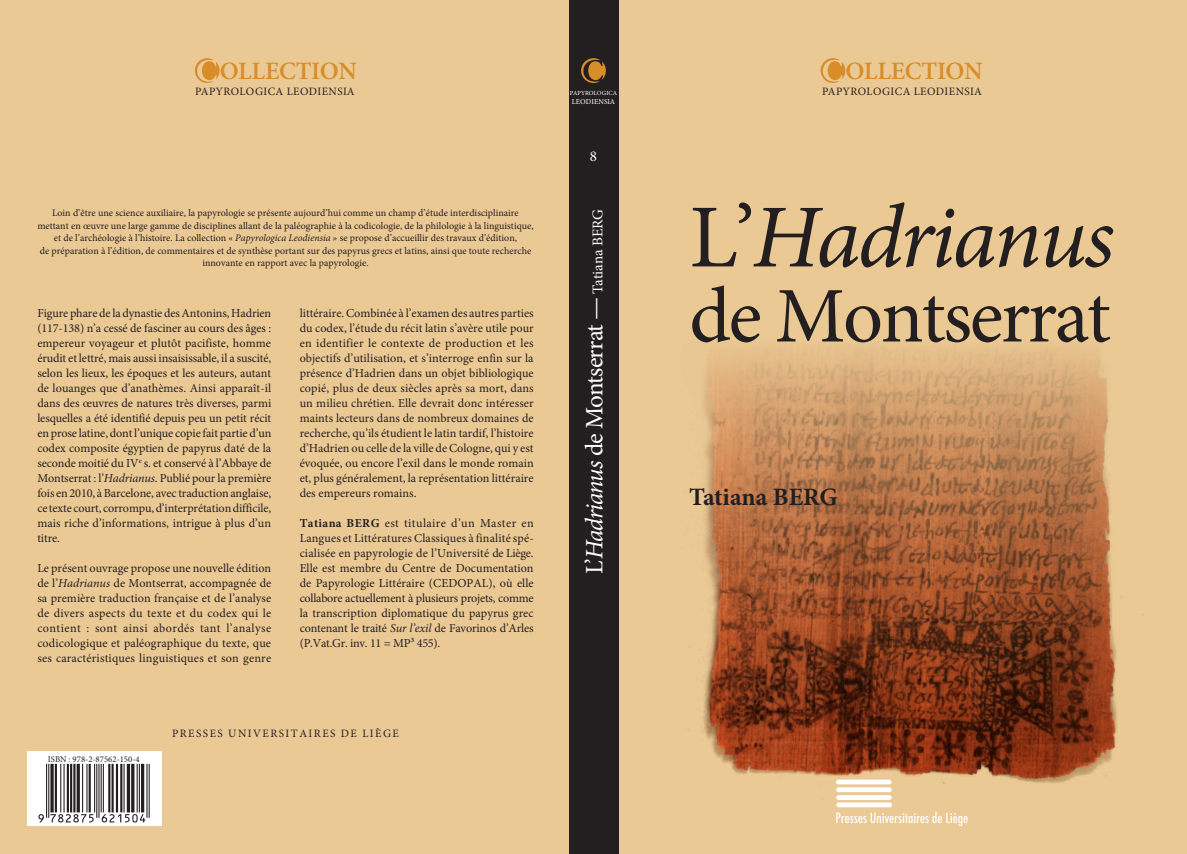
<style>
.page{position:relative;width:1187px;height:854px;background:#fff}
.page>*{position:absolute;margin:0;border:0;box-sizing:border-box;transform-origin:0 0}
.t1{font:italic 90px "Minion Pro";letter-spacing:-.03em;color:#231f20}
.t2{font:78.75px "Minion Pro";color:#231f20}
.t3{font:25px "Minion Pro";color:#fff}
.t4{font:600 25px "Minion Pro";letter-spacing:-.01em;color:#d98d28}
.t5{font:700 25px "Minion Pro";letter-spacing:-.005em;color:#231f20}
.t6{font:15px "Minion Pro";color:#fff}
.t7{font:12.25px/15px "Minion Pro";color:#231f20;text-align:justify}
.t8{font:11.25px "Minion Pro";letter-spacing:.04em;color:#231f20}
.t9{font:11.25px "Minion Pro";letter-spacing:.13em;color:#231f20}
.t10{font:10px/12.5px "Minion Pro";color:#231f20;text-align:center}
.t11{font:8.75px "Minion Pro";color:#231f20}
.t12{font:7.5px "Minion Pro";letter-spacing:.01em;color:#fff}
.t13{font:6.25px "Minion Pro";letter-spacing:.01em;color:#fff}
.s1{font-style:italic}
.s2{font-weight:700}
.s3{font-size:15px}
.s4{font-style:normal}
</style>
<div class="page">
<div style="left:0;top:0;width:568px;height:853px;background:#ebc994"></div>
<div style="left:27px;top:751px;width:134px;height:74px;background:#fff"></div>
<svg style="left:39px;top:763px;width:111px;height:60px"></svg>
<hr style="left:149px;top:763px;width:1px;height:54px;background:#231f20">
<hr style="left:146px;top:763px;width:1px;height:54px;background:#231f20">
<hr style="left:141px;top:763px;width:3px;height:49px;background:#231f20">
<hr style="left:139px;top:763px;width:1px;height:49px;background:#231f20">
<hr style="left:137px;top:763px;width:1px;height:49px;background:#231f20">
<hr style="left:131px;top:763px;width:3px;height:49px;background:#231f20">
<hr style="left:127px;top:763px;width:3px;height:49px;background:#231f20">
<hr style="left:123px;top:763px;width:2px;height:49px;background:#231f20">
<hr style="left:120px;top:763px;width:2px;height:49px;background:#231f20">
<hr style="left:116px;top:763px;width:2px;height:49px;background:#231f20">
<hr style="left:111px;top:763px;width:3px;height:49px;background:#231f20">
<hr style="left:108px;top:763px;width:2px;height:49px;background:#231f20">
<hr style="left:103px;top:763px;width:1px;height:49px;background:#231f20">
<hr style="left:101px;top:763px;width:1px;height:49px;background:#231f20">
<hr style="left:98px;top:763px;width:1px;height:54px;background:#231f20">
<hr style="left:96px;top:763px;width:1px;height:54px;background:#231f20">
<hr style="left:94px;top:763px;width:1px;height:49px;background:#231f20">
<hr style="left:89px;top:763px;width:2px;height:49px;background:#231f20">
<hr style="left:86px;top:763px;width:1px;height:49px;background:#231f20">
<hr style="left:82px;top:763px;width:1px;height:49px;background:#231f20">
<hr style="left:77px;top:763px;width:3px;height:49px;background:#231f20">
<hr style="left:73px;top:763px;width:2px;height:49px;background:#231f20">
<hr style="left:70px;top:763px;width:2px;height:49px;background:#231f20">
<hr style="left:67px;top:763px;width:2px;height:49px;background:#231f20">
<hr style="left:63px;top:763px;width:2px;height:49px;background:#231f20">
<hr style="left:60px;top:763px;width:1px;height:49px;background:#231f20">
<hr style="left:55px;top:763px;width:2px;height:49px;background:#231f20">
<svg style="left:50px;top:763px;width:4px;height:49px"></svg>
<hr style="left:48px;top:763px;width:1px;height:54px;background:#231f20">
<hr style="left:46px;top:763px;width:1px;height:54px;background:#231f20">
<svg style="left:38px;top:813px;width:107px;height:9px"></svg>
<div style="left:618px;top:0;width:568px;height:853px;background:#ebc994"></div>
<img style="left:688px;top:349px;width:455px;height:470px">
<div style="left:568px;top:0;width:50px;height:853px;background:#231f20"></div>
<svg style="left:581px;top:58px;width:25px;height:25px"></svg>
<svg style="left:820px;top:58px;width:25px;height:25px"></svg>
<svg style="left:195px;top:58px;width:25px;height:25px"></svg>
<div style="left:836px;top:802px;width:56px;height:5px;background:#fff;border-radius:2px"></div>
<svg style="left:836px;top:794px;width:55px;height:5px"></svg>
<svg style="left:836px;top:787px;width:55px;height:4px"></svg>
<div style="left:836px;top:779px;width:55px;height:5px;background:#fff;border-radius:2px"></div>
<svg style="left:836px;top:811px;width:131px;height:14px"></svg>
<h3 class="t4" style="left:220px;top:54px;width:139px">OLLECTION</h3>
<h3 class="t4" style="left:845px;top:54px;width:139px">OLLECTION</h3>
<p class="t8" style="left:195px;top:84px;width:161px">Papyrologica Leodiensia</p>
<p class="t10" style="left:37px;top:207px;width:498px">Loin d’être une science auxiliaire, la papyrologie se présente aujourd’hui comme un champ d’étude interdisciplinaire mettant en œuvre une large gamme de disciplines allant de la paléographie à la codicologie, de la philologie à la linguistique, et de l’archéologie à l’histoire. La collection « <span class="s1">Papyrologica Leodiensia</span> » se propose d’accueillir des travaux d’édition,<br>de préparation à l’édition, de commentaires et de synthèse portant sur des papyrus grecs et latins, ainsi que toute recherche innovante en rapport avec la papyrologie.</p>
<p class="t7" style="left:37px;top:305px;width:235px">Figure phare de la dynastie des Antonins, Hadrien (117-138) n’a cessé de fasciner au cours des âges : empereur voyageur et plutôt pacifiste, homme érudit et lettré, mais aussi insaisissable, il a suscité, selon les lieux, les époques et les auteurs, autant de louanges que d’anathèmes. Ainsi apparaît-il dans des œuvres de natures très diverses, parmi lesquelles a été identifié depuis peu un petit récit en prose latine, dont l’unique copie fait partie d’un codex composite égyptien de papyrus daté de la seconde moitié du iv<sup>e</sup> s. et conservé à l’Abbaye de Montserrat : l’<span class="s1">Hadrianus</span>. Publié pour la première fois en 2010, à Barcelone, avec traduction anglaise, ce texte court, corrompu, d’interprétation difficile, mais riche d’informations, intrigue à plus d’un titre.</p>
<p class="t7" style="left:37px;top:560px;width:235px">Le présent ouvrage propose une nouvelle édition de l’<span class="s1">Hadrianus</span> de Montserrat, accompagnée de sa première traduction française et de l’analyse de divers aspects du texte et du codex qui le contient : sont ainsi abordés tant l’analyse codicologique et paléographique du texte, que ses caractéristiques linguistiques et son genre</p>
<p class="t7" style="left:300px;top:305px;width:235px">littéraire. Combinée à l’examen des autres parties du codex, l’étude du récit latin s’avère utile pour en identifier le contexte de production et les objectifs d’utilisation, et s’interroge enfin sur la présence d’Hadrien dans un objet bibliologique copié, plus de deux siècles après sa mort, dans un milieu chrétien. Elle devrait donc intéresser maints lecteurs dans de nombreux domaines de recherche, qu’ils étudient le latin tardif, l’histoire d’Hadrien ou celle de la ville de Cologne, qui y est évoquée, ou encore l’exil dans le monde romain et, plus généralement, la représentation littéraire des empereurs romains.</p>
<p class="t7" style="left:300px;top:515px;width:235px"><span class="s2">Tatiana BERG</span> est titulaire d’un Master en Langues et Littératures Classiques à finalité spé&shy;cialisée en papyrologie de l’Université de Liège.<br>Elle est membre du Centre de Documentation de Papyrologie Littéraire (CEDO</p>
<p class="t7" style="left:300px;top:575px;width:235px;text-indent:167px">PAL), où elle collabore actuellement à plusieurs projets, comme la transcription diplomatique du papyrus grec contenant le traité <span class="s1">Sur l’exil</span> de Favorinos d’Arles (P.Vat.Gr. inv. 11 = MP³ 455).</p>
<p class="t11" style="left:48px;top:753px;width:93px">ISBN : 978-2-87562-150-4</p>
<p class="t9" style="left:172px;top:725px;width:228px">presses universitaires de liège</p>
<p class="t13" style="left:570px;top:88px;width:49px">Papyrologica</p>
<p class="t8" style="left:822px;top:84px;width:161px">Papyrologica Leodiensia</p>
<p class="t12" style="left:572px;top:96px;width:45px">Leodiensia</p>
<p class="t6" style="left:590px;top:146px;width:9px">8</p>
<h3 class="t3" style="left:578px;top:573px;width:365px;rotate:-90deg">L’<span class="s1">Hadrianus</span> de Montserrat — <span class="s3">Tatiana BERG</span></h3>
<h1 class="t1" style="left:689px;top:176px;width:426px"><span class="s4">L’</span>Hadrianus</h1>
<h2 class="t2" style="left:689px;top:263px;width:423px">de Montserrat</h2>
<h3 class="t5" style="left:689px;top:479px;width:150px">Tatiana BERG</h3>
</div>
